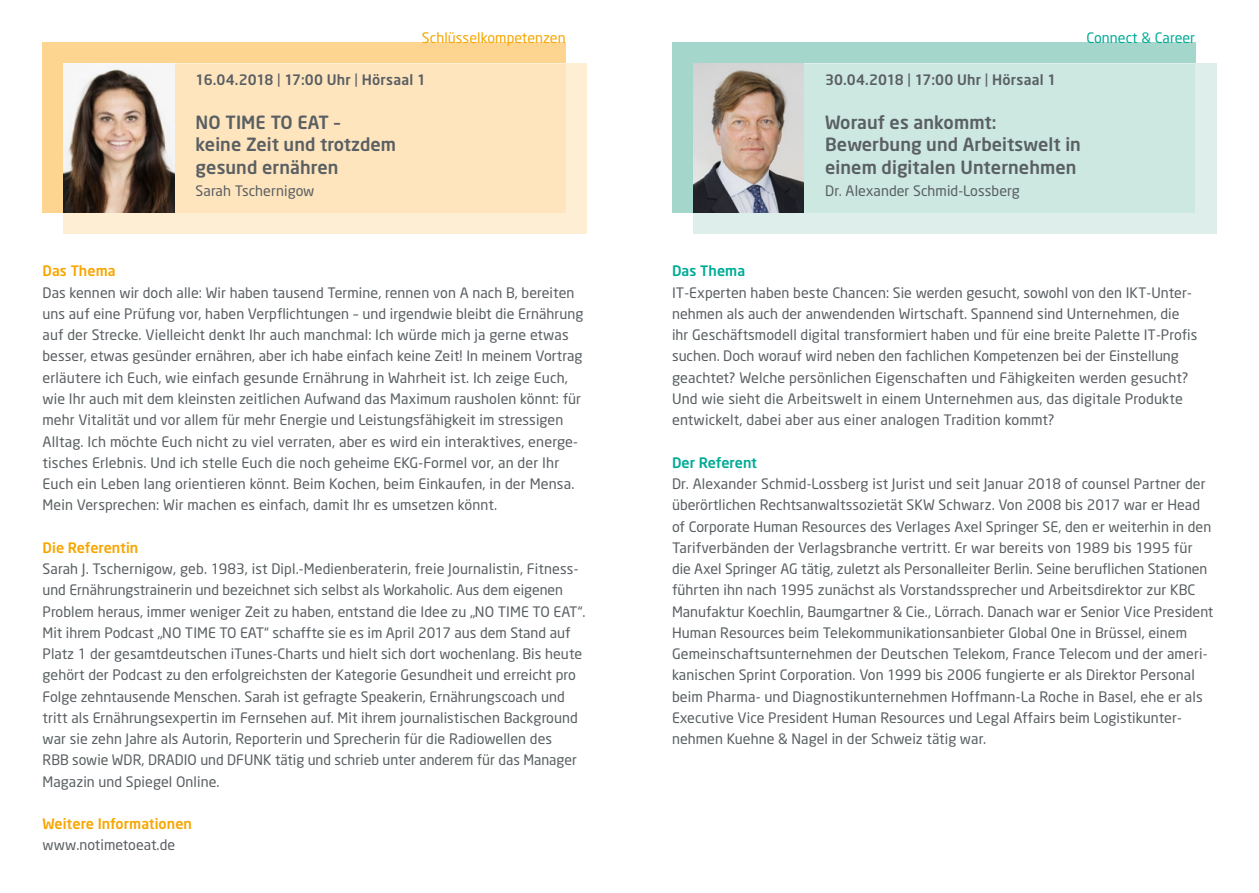
<style>
.page{position:relative;width:1259px;height:893px;background:#fff}
.page>*{position:absolute;margin:0;border:0;box-sizing:border-box;transform-origin:0 0}
.t1{font:500 18px/22.5px "Neo Sans";letter-spacing:.005em;color:#595f62}
.t2{font:14.25px/21.3px "Neo Sans";letter-spacing:.005em;color:#595f62}
.t3{font:500 14.25px "Neo Sans";letter-spacing:.015em;color:#595f62}
.t4{font:500 14.25px "Neo Sans";letter-spacing:.005em;color:#f7a600}
.t5{font:14.25px "Neo Sans";letter-spacing:.005em;color:#f7a600}
.t6{font:14.25px "Neo Sans";letter-spacing:.005em;color:#00ab96}
.t7{font:500 14.25px "Neo Sans";letter-spacing:-.015em;color:#00ab96}
.t8{font:500 14.25px "Neo Sans";letter-spacing:.005em;color:#00ab96}
.s1{font-weight:400}
</style>
<div class="page">
<div style="left:43px;top:43px;width:523px;height:170px;background:#fdd490"></div>
<div style="left:672px;top:43px;width:523px;height:170px;background:#a5d6cb"></div>
<div style="left:64px;top:64px;width:523px;height:170px;background:#feeed4"></div>
<div style="left:693px;top:64px;width:523px;height:170px;background:#deefeb"></div>
<div style="left:64px;top:64px;width:502px;height:149px;background:#fee5be"></div>
<div style="left:693px;top:64px;width:502px;height:149px;background:#cde7e1"></div>
<img style="left:64px;top:64px;width:110px;height:149px">
<img style="left:693px;top:64px;width:111px;height:149px">
<p class="t5" style="left:422px;top:29px;width:145px">Schlüsselkompetenzen</p>
<p class="t6" style="left:1086px;top:29px;width:110px">Connect &amp; Career</p>
<p class="t3" style="left:196px;top:71px;width:232px">16.04.2018 <span class="s1">|</span> 17:00 Uhr <span class="s1">|</span> Hörsaal 1</p>
<p class="t1" style="left:196px;top:110px;width:202px">NO TIME TO EAT –<br>keine Zeit und trotzdem gesund ernähren</p>
<p class="t2" style="left:196px;top:180px;width:120px">Sarah Tschernigow</p>
<p class="t4" style="left:43px;top:262px;width:75px">Das Thema</p>
<p class="t2" style="left:43px;top:282px;width:542px">Das kennen wir doch alle: Wir haben tausend Termine, rennen von A nach B, bereiten uns auf eine Prüfung vor, haben Verpflichtungen – und irgendwie bleibt die Ernährung auf der Strecke. Vielleicht denkt Ihr auch manchmal: Ich würde mich ja gerne etwas besser, etwas gesünder ernähren, aber ich habe einfach keine Zeit! In meinem Vortrag erläutere ich Euch, wie einfach gesunde Ernährung in Wahrheit ist. Ich zeige Euch, wie Ihr auch mit dem kleinsten zeitlichen Aufwand das Maximum rausholen könnt: für mehr Vitalität und vor allem für mehr Energie und Leistungsfähigkeit im stressigen Alltag. Ich möchte Euch nicht zu viel verraten, aber es wird ein interaktives, energe&shy;tisches Erlebnis. Und ich stelle Euch die noch geheime EKG-Formel vor, an der Ihr Euch ein Leben lang orientieren könnt. Beim Kochen, beim Einkaufen, in der Mensa.<br>Mein Versprechen: Wir machen es einfach, damit Ihr es umsetzen könnt.</p>
<p class="t4" style="left:43px;top:539px;width:97px">Die Referentin</p>
<p class="t2" style="left:43px;top:558px;width:544px">Sarah J. Tschernigow, geb. 1983, ist Dipl.-Medienberaterin, freie Journalistin, Fitness&shy;und Ernährungstrainerin und bezeichnet sich selbst als Workaholic. Aus dem eigenen Problem heraus, immer weniger Zeit zu haben, entstand die Idee zu „NO TIME TO EAT“.<br>Mit ihrem Podcast „NO TIME TO EAT“ schaffte sie es im April 2017 aus dem Stand auf Platz 1 der gesamtdeutschen iTunes-Charts und hielt sich dort wochenlang. Bis heute gehört der Podcast zu den erfolgreichsten der Kategorie Gesundheit und erreicht pro Folge zehntausende Menschen. Sarah ist gefragte Speakerin, Ernährungscoach und tritt als Ernährungsexpertin im Fernsehen auf. Mit ihrem journalistischen Background war sie zehn Jahre als Autorin, Reporterin und Sprecherin für die Radiowellen des<br>RBB sowie WDR, DRADIO und DFUNK tätig und schrieb unter anderem für das Manager Magazin und Spiegel Online.</p>
<p class="t4" style="left:43px;top:815px;width:151px">Weitere Informationen</p>
<p class="t2" style="left:43px;top:834px;width:134px">www.notimetoeat.de</p>
<p class="t3" style="left:825px;top:71px;width:233px">30.04.2018 <span class="s1">|</span> 17:00 Uhr <span class="s1">|</span> Hörsaal 1</p>
<p class="t1" style="left:825px;top:110px;width:257px">Worauf es ankommt:<br>Bewerbung und Arbeitswelt in einem digitalen Unternehmen</p>
<p class="t2" style="left:825px;top:180px;width:196px">Dr. Alexander Schmid-Lossberg</p>
<p class="t8" style="left:672px;top:262px;width:75px">Das Thema</p>
<p class="t2" style="left:672px;top:282px;width:527px">IT-Experten haben beste Chancen: Sie werden gesucht, sowohl von den IKT-Unter&shy;nehmen als auch der anwendenden Wirtschaft. Spannend sind Unternehmen, die ihr Geschäftsmodell digital transformiert haben und für eine breite Palette IT-Profis suchen. Doch worauf wird neben den fachlichen Kompetenzen bei der Einstellung geachtet? Welche persönlichen Eigenschaften und Fähigkeiten werden gesucht?<br>Und wie sieht die Arbeitswelt in einem Unternehmen aus, das digitale Produkte entwickelt, dabei aber aus einer analogen Tradition kommt?</p>
<p class="t7" style="left:672px;top:453px;width:86px">Der Referent</p>
<p class="t2" style="left:672px;top:473px;width:543px">Dr. Alexander Schmid-Lossberg ist Jurist und seit Januar 2018 of counsel Partner der überörtlichen Rechtsanwaltssozietät SKW Schwarz. Von 2008 bis 2017 war er Head of Corporate Human Resources des Verlages Axel Springer SE, den er weiterhin in den Tarifverbänden der Verlagsbranche vertritt. Er war bereits von 1989 bis 1995 für die Axel Springer AG tätig, zuletzt als Personalleiter Berlin. Seine beruflichen Stationen führten ihn nach 1995 zunächst als Vorstandssprecher und Arbeitsdirektor zur KBC Manufaktur Koechlin, Baumgartner &amp; Cie., Lörrach. Danach war er Senior Vice President Human Resources beim Telekommunikationsanbieter Global One in Brüssel, einem Gemeinschaftsunternehmen der Deutschen Telekom, France Telecom und der ameri&shy;kanischen Sprint Corporation. Von 1999 bis 2006 fungierte er als Direktor Personal beim Pharma- und Diagnostikunternehmen Hoffmann-La Roche in Basel, ehe er als Executive Vice President Human Resources und Legal Affairs beim Logistikunter&shy;nehmen Kuehne &amp; Nagel in der Schweiz tätig war.</p>
</div>
